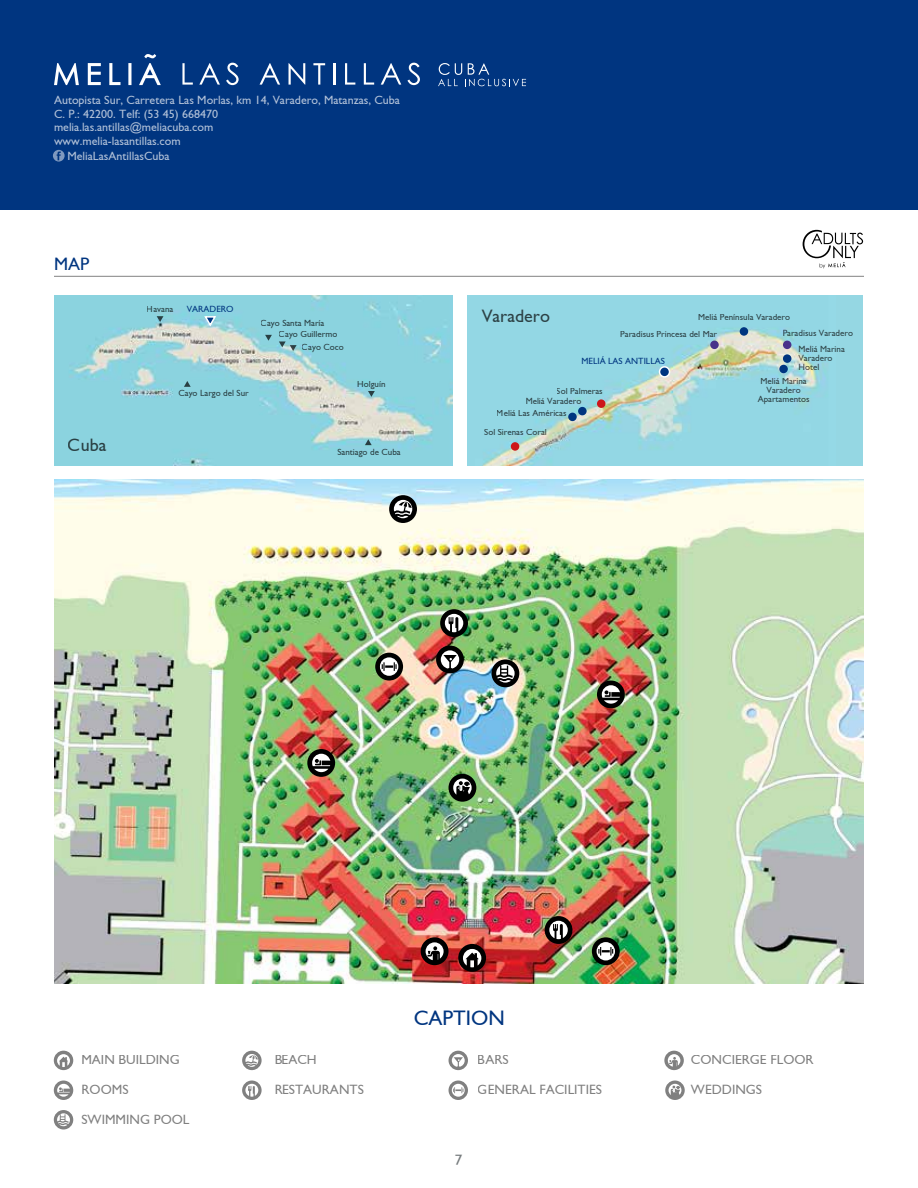
<style>
.page{position:relative;width:918px;height:1188px;background:#fff}
.page>*{position:absolute;margin:0;border:0;box-sizing:border-box;transform-origin:0 0}
.t1{font:21px "Gill Sans";color:#003580}
.t2{font:18px "Gill Sans";color:#000}
.t3{font:18px "Gill Sans";color:#003580}
.t4{font:15px "Gill Sans";color:#767b7d}
.t5{font:13.5px "Gill Sans";color:#000}
.t6{font:12px/13.5px "Gill Sans";color:#fff}
.t7{font:9px/9px "Gill Sans";color:#000}
.t8{font:9px "Gill Sans";color:#003580}
</style>
<div class="page">
<div style="left:0;top:0;width:918px;height:210px;background:#003580"></div>
<svg style="left:182px;top:63px;width:11px;height:22px"></svg>
<svg style="left:199px;top:63px;width:21px;height:22px"></svg>
<svg style="left:226px;top:63px;width:13px;height:22px"></svg>
<svg style="left:260px;top:63px;width:20px;height:22px"></svg>
<svg style="left:289px;top:63px;width:16px;height:22px"></svg>
<svg style="left:313px;top:63px;width:12px;height:22px"></svg>
<hr style="left:333px;top:63px;width:2px;height:22px;background:#fff">
<svg style="left:345px;top:63px;width:10px;height:22px"></svg>
<svg style="left:364px;top:63px;width:10px;height:22px"></svg>
<svg style="left:381px;top:63px;width:20px;height:22px"></svg>
<svg style="left:407px;top:63px;width:13px;height:22px"></svg>
<svg style="left:54px;top:54px;width:107px;height:31px"></svg>
<svg style="left:438px;top:63px;width:88px;height:23px"></svg>
<svg style="left:53px;top:150px;width:12px;height:12px"></svg>
<img style="left:54px;top:296px;width:399px;height:170px">
<img style="left:54px;top:479px;width:809px;height:504px">
<hr style="left:54px;top:276px;width:810px;height:1px;background:#000">
<svg style="left:803px;top:230px;width:60px;height:38px"></svg>
<div style="left:389px;top:495px;width:28px;height:28px;background:#000;border-radius:50%"></div>
<svg style="left:394px;top:500px;width:18px;height:18px"></svg>
<div style="left:440px;top:609px;width:28px;height:28px;background:#000;border-radius:50%"></div>
<svg style="left:445px;top:614px;width:18px;height:18px"></svg>
<div style="left:545px;top:916px;width:27px;height:28px;background:#000;border-radius:50%"></div>
<svg style="left:549px;top:921px;width:19px;height:18px"></svg>
<div style="left:375px;top:653px;width:28px;height:28px;background:#000;border-radius:50%"></div>
<svg style="left:380px;top:657px;width:18px;height:19px"></svg>
<div style="left:592px;top:937px;width:28px;height:28px;background:#000;border-radius:50%"></div>
<svg style="left:597px;top:942px;width:18px;height:18px"></svg>
<div style="left:436px;top:646px;width:28px;height:27px;background:#000;border-radius:50%"></div>
<svg style="left:441px;top:650px;width:18px;height:19px"></svg>
<div style="left:491px;top:659px;width:28px;height:28px;background:#000;border-radius:50%"></div>
<svg style="left:496px;top:664px;width:19px;height:19px"></svg>
<div style="left:307px;top:749px;width:28px;height:28px;background:#000;border-radius:50%"></div>
<svg style="left:312px;top:754px;width:18px;height:18px"></svg>
<div style="left:597px;top:681px;width:28px;height:27px;background:#000;border-radius:50%"></div>
<svg style="left:602px;top:685px;width:18px;height:19px"></svg>
<div style="left:449px;top:774px;width:27px;height:28px;background:#000;border-radius:50%"></div>
<svg style="left:453px;top:779px;width:19px;height:16px"></svg>
<div style="left:421px;top:937px;width:28px;height:28px;background:#000;border-radius:50%"></div>
<svg style="left:426px;top:942px;width:18px;height:18px"></svg>
<div style="left:458px;top:944px;width:28px;height:28px;background:#000;border-radius:50%"></div>
<svg style="left:463px;top:949px;width:18px;height:18px"></svg>
<svg style="left:242px;top:1081px;width:20px;height:19px"></svg>
<svg style="left:245px;top:1084px;width:13px;height:13px"></svg>
<svg style="left:449px;top:1081px;width:19px;height:19px"></svg>
<svg style="left:452px;top:1084px;width:13px;height:13px"></svg>
<svg style="left:449px;top:1051px;width:19px;height:19px"></svg>
<svg style="left:452px;top:1054px;width:13px;height:13px"></svg>
<svg style="left:54px;top:1110px;width:19px;height:20px"></svg>
<svg style="left:57px;top:1113px;width:13px;height:13px"></svg>
<svg style="left:54px;top:1081px;width:19px;height:19px"></svg>
<svg style="left:57px;top:1084px;width:13px;height:13px"></svg>
<svg style="left:665px;top:1081px;width:20px;height:19px"></svg>
<svg style="left:669px;top:1084px;width:12px;height:11px"></svg>
<svg style="left:664px;top:1051px;width:20px;height:19px"></svg>
<svg style="left:668px;top:1054px;width:12px;height:13px"></svg>
<svg style="left:54px;top:1051px;width:19px;height:19px"></svg>
<svg style="left:57px;top:1054px;width:13px;height:13px"></svg>
<svg style="left:242px;top:1051px;width:20px;height:19px"></svg>
<svg style="left:245px;top:1054px;width:13px;height:13px"></svg>
<div style="left:468px;top:296px;width:395px;height:170px;background:#95d7e3"></div>
<img style="left:482px;top:327px;width:343px;height:139px">
<svg style="left:157px;top:316px;width:6px;height:6px"></svg>
<svg style="left:203px;top:315px;width:15px;height:13px"></svg>
<svg style="left:265px;top:335px;width:7px;height:6px"></svg>
<svg style="left:368px;top:391px;width:7px;height:6px"></svg>
<svg style="left:279px;top:341px;width:18px;height:10px"></svg>
<svg style="left:365px;top:439px;width:7px;height:6px"></svg>
<div style="left:511px;top:442px;width:8px;height:9px;background:#cd171a;border-radius:50%"></div>
<div style="left:597px;top:399px;width:8px;height:9px;background:#cd171a;border-radius:50%"></div>
<div style="left:568px;top:413px;width:9px;height:8px;background:#003580;border-radius:50%"></div>
<div style="left:578px;top:407px;width:9px;height:8px;background:#003580;border-radius:50%"></div>
<div style="left:660px;top:367px;width:10px;height:10px;background:#003580;border-radius:50%"></div>
<div style="left:659px;top:366px;width:11px;height:12px;border:2px solid #fff;border-radius:50%"></div>
<div style="left:779px;top:365px;width:9px;height:8px;background:#003580;border-radius:50%"></div>
<div style="left:783px;top:354px;width:8px;height:9px;background:#003580;border-radius:50%"></div>
<div style="left:783px;top:341px;width:8px;height:8px;background:#48328a;border-radius:50%"></div>
<div style="left:710px;top:341px;width:9px;height:8px;background:#48328a;border-radius:50%"></div>
<div style="left:740px;top:327px;width:8px;height:9px;background:#003580;border-radius:50%"></div>
<svg style="left:184px;top:381px;width:7px;height:6px"></svg>
<h3 class="t6" style="left:54px;top:93px;width:348px">Autopista Sur, Carretera Las Morlas, km 14, Varadero, Matanzas, Cuba C. P.: 42200. Telf: (53 45) 668470<br>melia.las.antillas@meliacuba.com<br>www.melia-lasantillas.com</h3>
<h3 class="t6" style="left:67px;top:149px;width:104px">MeliaLasAntillasCuba</h3>
<h2 class="t3" style="left:54px;top:254px;width:37px">MAP</h2>
<h2 class="t2" style="left:68px;top:435px;width:40px">Cuba</h2>
<p class="t7" style="left:147px;top:305px;width:28px">Havana</p>
<p class="t8" style="left:187px;top:304px;width:48px">VARADERO</p>
<p class="t7" style="left:261px;top:319px;width:65px">Cayo Santa María</p>
<p class="t7" style="left:302px;top:328px;width:43px;line-height:12.9px;text-indent:-23px">Cayo Guillermo<br>Cayo Coco</p>
<p class="t7" style="left:178px;top:388px;width:72px">Cayo Largo del Sur</p>
<p class="t7" style="left:357px;top:380px;width:30px">Holguín</p>
<p class="t7" style="left:338px;top:447px;width:65px">Santiago de Cuba</p>
<h2 class="t2" style="left:482px;top:305px;width:70px">Varadero</h2>
<p class="t7" style="left:698px;top:313px;width:93px">Meliá Península Varadero</p>
<p class="t7" style="left:620px;top:330px;width:98px">Paradisus Princesa del Mar</p>
<p class="t8" style="left:582px;top:356px;width:85px">MELIÁ LAS ANTILLAS</p>
<p class="t7" style="left:799px;top:324px;width:56px;line-height:16.4px;text-indent:-16px">Paradisus Varadero<br>Meliá Marina</p>
<p class="t7" style="left:799px;top:353px;width:36px">Varadero<br>Hotel</p>
<p class="t7" style="left:557px;top:387px;width:48px">Sol Palmeras</p>
<p class="t7" style="left:526px;top:397px;width:57px">Meliá Varadero</p>
<p class="t7" style="left:497px;top:409px;width:71px">Meliá Las Américas</p>
<p class="t7" style="left:484px;top:428px;width:64px">Sol Sirenas Coral</p>
<p class="t7" style="left:758px;top:377px;width:53px;text-align:center">Meliá Marina<br>Varadero<br>Apartamentos</p>
<h3 class="t5" style="left:81px;top:1052px;width:100px">MAIN BUILDING</h3>
<h3 class="t5" style="left:81px;top:1082px;width:49px">ROOMS</h3>
<h3 class="t5" style="left:81px;top:1112px;width:110px">SWIMMING POOL</h3>
<h3 class="t5" style="left:274px;top:1052px;width:44px">BEACH</h3>
<h3 class="t5" style="left:274px;top:1082px;width:91px">RESTAURANTS</h3>
<h1 class="t1" style="left:414px;top:1006px;width:93px">CAPTION</h1>
<h3 class="t5" style="left:478px;top:1052px;width:32px">BARS</h3>
<h3 class="t5" style="left:478px;top:1082px;width:126px">GENERAL FACILITIES</h3>
<h3 class="t4" style="left:455px;top:1151px;width:9px">7</h3>
<h3 class="t5" style="left:691px;top:1052px;width:124px">CONCIERGE FLOOR</h3>
<h3 class="t5" style="left:691px;top:1082px;width:73px">WEDDINGS</h3>
</div>
